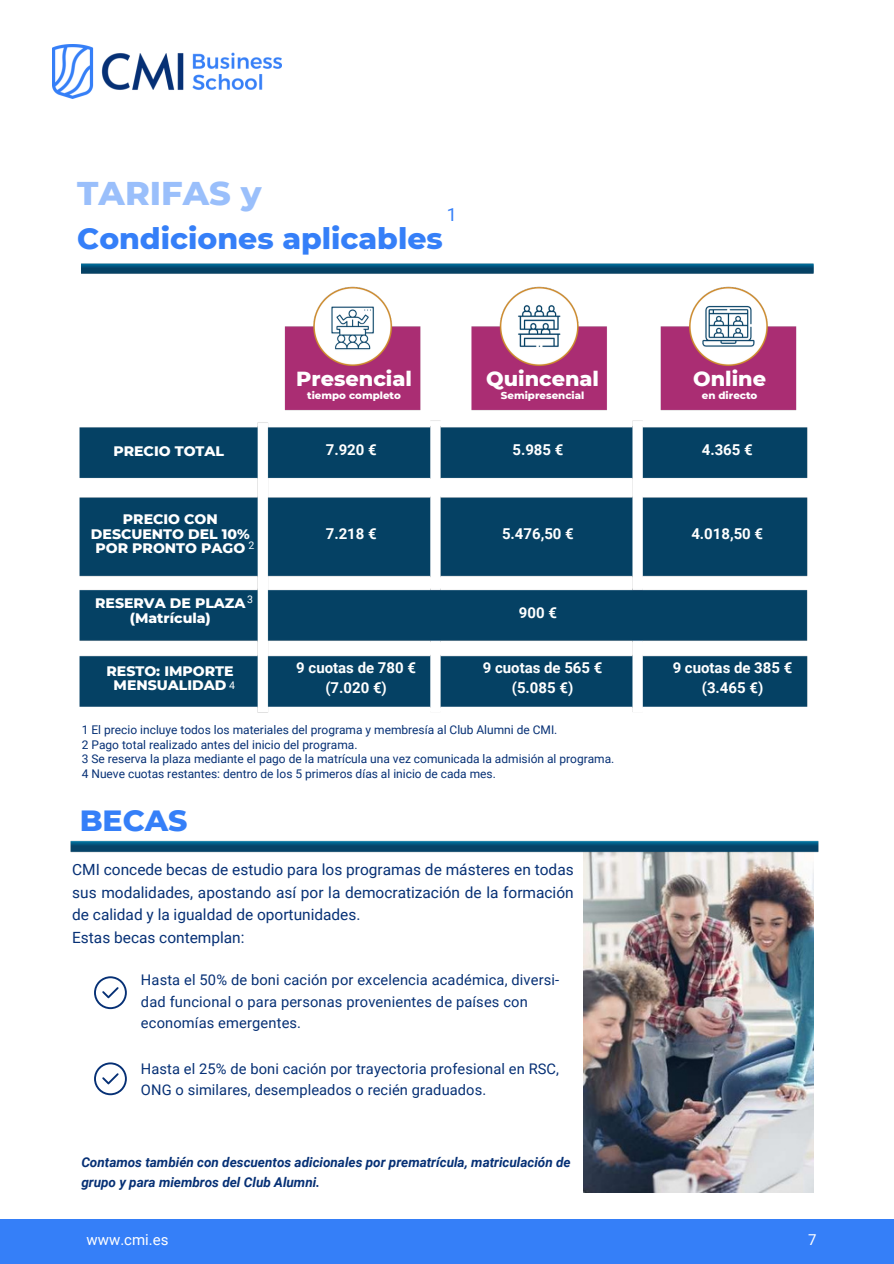
<style>
.page{position:relative;width:894px;height:1264px;background:#fff}
.page>*{position:absolute;margin:0;border:0;box-sizing:border-box;transform-origin:0 0}
.t1{font:800 33.6px "Montserrat";color:#9abffb}
.t2{font:800 29.85px "Montserrat";color:#357ff8}
.t3{font:800 20.85px "Montserrat";color:#fff}
.t4{font:18px "Roboto";color:#357ff8}
.t5{font:15.45px/22.5px "Roboto";color:#063075}
.t6{font:700 15px/20.2px "Roboto";color:#fff;text-align:center}
.t7{font:15px "Roboto";color:#fff}
.t8{font:14.7px/21.3px "Roboto";letter-spacing:.01em;color:#063075}
.t9{font:800 14.1px/14.7px "Montserrat";color:#fff;text-align:center}
.t10{font:italic 700 13.5px "Roboto";color:#063075}
.t11{font:12px/14.7px "Roboto";color:#063075}
.t12{font:10.5px "Roboto";color:#fff}
.t13{font:800 10.2px "Montserrat";color:#fff}
</style>
<div class="page">
<img style="left:583px;top:859px;width:230px;height:333px">
<svg style="left:94px;top:976px;width:33px;height:33px"></svg>
<svg style="left:94px;top:1062px;width:33px;height:33px"></svg>
<img style="left:70px;top:840px;width:749px;height:19px">
<img style="left:79px;top:263px;width:735px;height:450px">
<div style="left:0;top:1219px;width:893px;height:44px;background:#357ff8"></div>
<img style="left:53px;top:45px;width:228px;height:54px">
<p class="t1" style="left:77px;top:172px;width:186px">TARIFAS y</p>
<p class="t2" style="left:77px;top:220px;width:367px">Condiciones aplicables</p>
<p class="t4" style="left:446px;top:204px;width:12px">1</p>
<h4 class="t9" style="left:113px;top:443px;width:112px">PRECIO TOTAL</h4>
<h1 class="t9" style="left:91px;top:511px;width:160px">PRECIO CON<br>DESCUENTO DEL 10%<br>POR PRONTO PAGO</h1>
<h5 class="t12" style="left:248px;top:539px;width:7px">2</h5>
<h5 class="t12" style="left:247px;top:593px;width:7px">3</h5>
<p class="t9" style="left:95px;top:596px;width:152px">RESERVA DE PLAZA (Matrícula)</p>
<p class="t9" style="left:106px;top:663px;width:128px">RESTO: IMPORTE<br>MENSUALIDAD</p>
<h5 class="t12" style="left:229px;top:679px;width:7px">4</h5>
<h4 class="t3" style="left:296px;top:366px;width:117px">Presencial</h4>
<p class="t13" style="left:307px;top:389px;width:95px">tiempo completo</p>
<p class="t6" style="left:326px;top:440px;width:52px">7.920 €</p>
<h4 class="t6" style="left:326px;top:524px;width:52px">7.218 €</h4>
<h3 class="t6" style="left:296px;top:658px;width:121px">9 cuotas de 780 € (7.020 €)</h3>
<p class="t3" style="left:486px;top:366px;width:114px">Quincenal</p>
<h4 class="t13" style="left:501px;top:389px;width:85px">Semipresencial</h4>
<h4 class="t6" style="left:512px;top:440px;width:52px">5.985 €</h4>
<h4 class="t6" style="left:502px;top:524px;width:73px">5.476,50 €</h4>
<p class="t6" style="left:518px;top:602px;width:40px">900 €</p>
<h4 class="t6" style="left:482px;top:658px;width:121px">9 cuotas de 565 € (5.085 €)</h4>
<h4 class="t11" style="left:82px;top:722px;width:534px">1 El precio incluye todos los materiales del programa y membresía al Club Alumni de CMI.<br>2 Pago total realizado antes del inicio del programa.<br>3 Se reserva la plaza mediante el pago de la matrícula una vez comunicada la admisión al programa.<br>4 Nueve cuotas restantes: dentro de los 5 primeros días al inicio de cada mes.</h4>
<p class="t2" style="left:80px;top:802px;width:109px">BECAS</p>
<p class="t5" style="left:72px;top:858px;width:503px">CMI concede becas de estudio para los programas de másteres en todas sus modalidades, apostando así por la democratización de la formación de calidad y la igualdad de oportunidades.<br>Estas becas contemplan:</p>
<h3 class="t8" style="left:141px;top:969px;width:420px">Hasta el 50% de boni cación por excelencia académica, diversi&shy;dad funcional o para personas provenientes de países con economías emergentes.</h3>
<p class="t8" style="left:141px;top:1057px;width:419px">Hasta el 25% de boni cación por trayectoria profesional en RSC,<br>ONG o similares, desempleados o recién graduados.</p>
<h2 class="t10" style="left:81px;top:1154px;width:491px">Contamos también con descuentos adicionales por prematrícula, matriculación de</h2>
<p class="t10" style="left:81px;top:1174px;width:240px">grupo y para miembros del Club Alumni.</p>
<p class="t3" style="left:693px;top:366px;width:74px">Online</p>
<p class="t13" style="left:701px;top:389px;width:57px">en directo</p>
<h4 class="t6" style="left:701px;top:440px;width:52px">4.365 €</h4>
<h4 class="t6" style="left:691px;top:524px;width:73px">4.018,50 €</h4>
<h4 class="t6" style="left:672px;top:658px;width:121px">9 cuotas de 385 € (3.465 €)</h4>
<p class="t7" style="left:86px;top:1230px;width:83px">www.cmi.es</p>
<h3 class="t7" style="left:807px;top:1230px;width:10px">7</h3>
</div>
